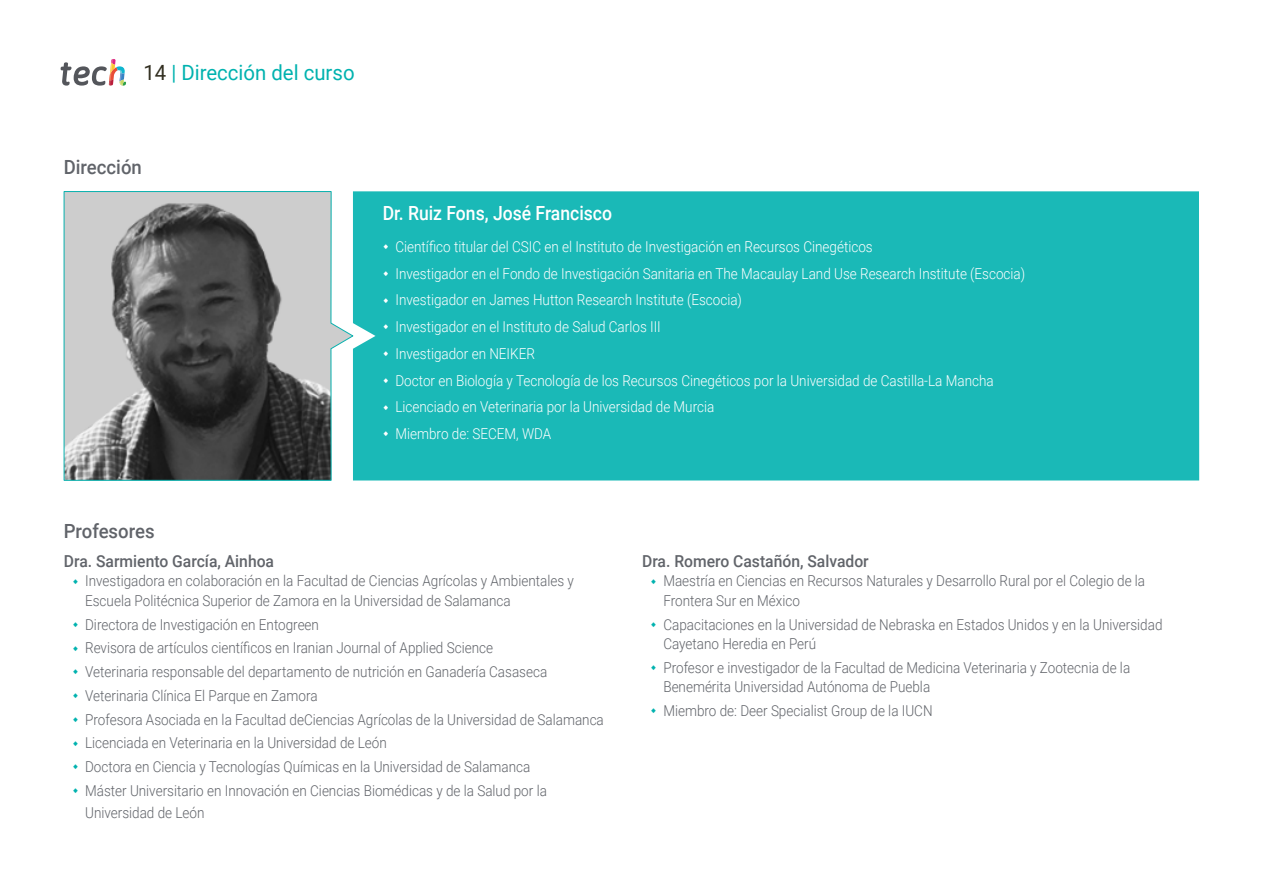
<style>
.page{position:relative;width:1263px;height:893px;background:#fff}
.page>*{position:absolute;margin:0;border:0;box-sizing:border-box;transform-origin:0 0}
.t1{font:21px "Roboto";color:#00b2af}
.t2{font:500 19.5px "Roboto";color:#fff;scale:.9 1}
.t3{font:500 19.5px "Roboto";color:#61646a;scale:.95 1}
.t4{font:500 16.5px "Roboto";color:#61646a;scale:.95 1}
.t5{font:300 15px/23.5px "Roboto";color:#61646a;scale:.9 1}
.t6{font:300 15px/26.7px "Roboto";color:#fff;scale:.9 1}
.s1{color:#312e20}
</style>
<div class="page">
<svg style="left:61px;top:59px;width:65px;height:27px"></svg>
<div style="left:354px;top:191px;width:845px;height:289px;background:#1ab9b7"></div>
<svg style="left:64px;top:191px;width:290px;height:290px;background:#838585"></svg>
<svg style="left:384px;top:244px;width:4px;height:5px"></svg>
<svg style="left:384px;top:271px;width:4px;height:5px"></svg>
<svg style="left:384px;top:298px;width:4px;height:5px"></svg>
<svg style="left:384px;top:324px;width:4px;height:5px"></svg>
<svg style="left:384px;top:351px;width:4px;height:5px"></svg>
<svg style="left:384px;top:378px;width:4px;height:5px"></svg>
<svg style="left:384px;top:405px;width:4px;height:5px"></svg>
<svg style="left:384px;top:431px;width:4px;height:5px"></svg>
<h1 class="t1" style="left:144px;top:57px;width:213px"><span class="s1">14</span> | Dirección del curso</h1>
<h2 class="t3" style="left:64px;top:154px;width:84px">Dirección</h2>
<h2 class="t3" style="left:64px;top:517px;width:97px">Profesores</h2>
<h2 class="t2" style="left:383px;top:199px;width:256px">Dr. Ruiz Fons, José Francisco</h2>
<p class="t6" style="left:395px;top:232px;width:701px">Científico titular del CSIC en el Instituto de Investigación en Recursos Cinegéticos<br>Investigador en el Fondo de Investigación Sanitaria en The Macaulay Land Use Research Institute (Escocia)<br>Investigador en James Hutton Research Institute (Escocia)<br>Investigador en el Instituto de Salud Carlos III<br>Investigador en NEIKER<br>Doctor en Biología y Tecnología de los Recursos Cinegéticos por la Universidad de Castilla-La Mancha Licenciado en Veterinaria por la Universidad de Murcia<br>Miembro de: SECEM, WDA</p>
<p class="t4" style="left:64px;top:550px;width:223px">Dra. Sarmiento García, Ainhoa</p>
<p class="t5" style="left:85px;top:571px;width:544px;line-height:19.5px">Investigadora en colaboración en la Facultad de Ciencias Agrícolas y Ambientales y<br>Escuela Politécnica Superior de Zamora en la Universidad de Salamanca</p>
<p class="t5" style="left:85px;top:612px;width:578px">Directora de Investigación en Entogreen<br>Revisora de artículos científicos en Iranian Journal of Applied Science<br>Veterinaria responsable del departamento de nutrición en Ganadería Casaseca Veterinaria Clínica El Parque en Zamora<br>Profesora Asociada en la Facultad deCiencias Agrícolas de la Universidad de Salamanca Licenciada en Veterinaria en la Universidad de León<br>Doctora en Ciencia y Tecnologías Químicas en la Universidad de Salamanca<br>Máster Universitario en Innovación en Ciencias Biomédicas y de la Salud por la Universidad de León</p>
<p class="t4" style="left:642px;top:550px;width:240px">Dra. Romero Castañón, Salvador</p>
<p class="t5" style="left:663px;top:571px;width:537px;line-height:19.5px">Maestría en Ciencias en Recursos Naturales y Desarrollo Rural por el Colegio de la<br>Frontera Sur en México</p>
<p class="t5" style="left:663px;top:614px;width:556px;line-height:19.5px">Capacitaciones en la Universidad de Nebraska en Estados Unidos y en la Universidad<br>Cayetano Heredia en Perú</p>
<p class="t5" style="left:663px;top:657px;width:520px;line-height:19.5px">Profesor e investigador de la Facultad de Medicina Veterinaria y Zootecnia de la<br>Benemérita Universidad Autónoma de Puebla</p>
<p class="t5" style="left:663px;top:698px;width:301px">Miembro de: Deer Specialist Group de la IUCN</p>
</div>
